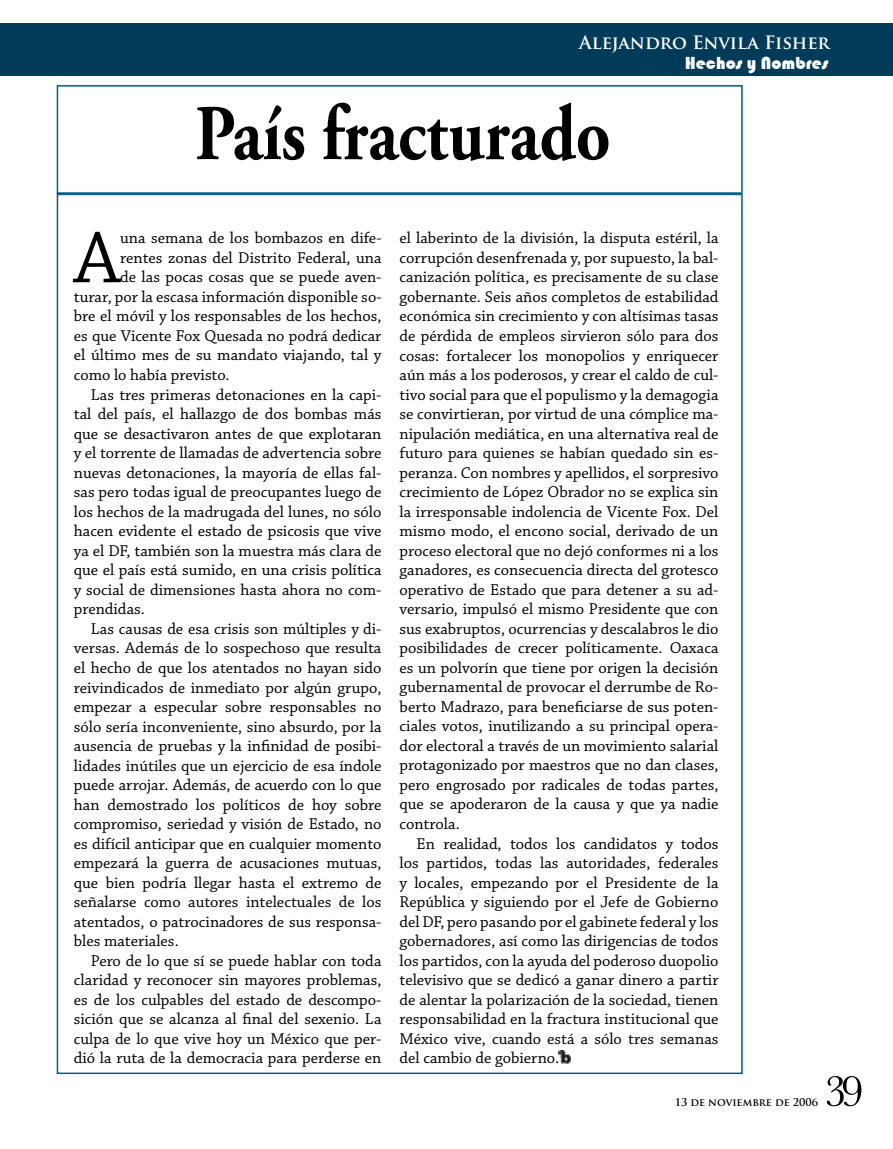
<style>
.page{position:relative;width:893px;height:1149px;background:#fff}
.page>*{position:absolute;margin:0;border:0;box-sizing:border-box;transform-origin:0 0}
.t1{font:700 78.75px "Adobe Garamond Pro";color:#000;scale:.86 1}
.t2{font:76.5px "Chaparral Pro";color:#000}
.t3{font:700 18px "Trajan Pro";color:#fff}
.t4{font:18px "Bauhaus 93";color:#fff}
.t5{font:16.5px/19.5px "Chaparral Pro";color:#000;text-align:justify}
.t6{font:700 10.5px "Trajan Pro";color:#000}
</style>
<div class="page">
<div style="left:0;top:23px;width:893px;height:53px;background:#003b5a"></div>
<svg style="left:827px;top:1076px;width:34px;height:29px"></svg>
<div style="left:57px;top:192px;width:684px;height:3px;background:#005d88;border:1px solid #005d88"></div>
<svg style="left:559px;top:1050px;width:12px;height:13px"></svg>
<p class="t3" style="left:579px;top:32px;width:252px">Alejandro Envila Fisher</p>
<p class="t4" style="left:685px;top:53px;width:145px">Hechos y Nombres</p>
<h1 class="t1" style="left:195px;top:88px;width:485px">País fracturado</h1>
<h2 class="t2" style="left:74px;top:216px;width:48px">A</h2>
<p class="t5" style="left:120px;top:229px;width:263px">una semana de los bombazos en dife-</p>
<p class="t5" style="left:120px;top:248px;width:263px">rentes zonas del Distrito Federal, una</p>
<p class="t5" style="left:120px;top:268px;width:263px">de las pocas cosas que se puede aven-</p>
<p class="t5" style="left:74px;top:287px;width:309px">turar, por la escasa información disponible so-</p>
<p class="t5" style="left:74px;top:307px;width:309px">bre el móvil y los responsables de los hechos,</p>
<p class="t5" style="left:74px;top:326px;width:309px">es que Vicente Fox Quesada no podrá dedicar</p>
<p class="t5" style="left:74px;top:346px;width:309px">el último mes de su mandato viajando, tal y</p>
<p class="t5" style="left:74px;top:366px;width:157px">como lo había previsto.</p>
<p class="t5" style="left:91px;top:385px;width:292px">Las tres primeras detonaciones en la capi-</p>
<p class="t5" style="left:74px;top:405px;width:309px">tal del país, el hallazgo de dos bombas más</p>
<p class="t5" style="left:74px;top:424px;width:309px">que se desactivaron antes de que explotaran</p>
<p class="t5" style="left:74px;top:444px;width:309px">y el torrente de llamadas de advertencia sobre</p>
<p class="t5" style="left:74px;top:463px;width:309px">nuevas detonaciones, la mayoría de ellas fal-</p>
<p class="t5" style="left:74px;top:483px;width:309px">sas pero todas igual de preocupantes luego de</p>
<p class="t5" style="left:74px;top:502px;width:309px">los hechos de la madrugada del lunes, no sólo</p>
<p class="t5" style="left:74px;top:522px;width:309px">hacen evidente el estado de psicosis que vive</p>
<p class="t5" style="left:74px;top:541px;width:309px">ya el DF, también son la muestra más clara de</p>
<p class="t5" style="left:74px;top:561px;width:309px">que el país está sumido, en una crisis política</p>
<p class="t5" style="left:74px;top:580px;width:309px">y social de dimensiones hasta ahora no com-</p>
<p class="t5" style="left:74px;top:600px;width:73px">prendidas.</p>
<p class="t5" style="left:91px;top:619px;width:292px">Las causas de esa crisis son múltiples y di-</p>
<p class="t5" style="left:74px;top:639px;width:309px">versas. Además de lo sospechoso que resulta</p>
<p class="t5" style="left:74px;top:658px;width:309px">el hecho de que los atentados no hayan sido</p>
<p class="t5" style="left:74px;top:678px;width:309px">reivindicados de inmediato por algún grupo,</p>
<p class="t5" style="left:74px;top:697px;width:309px">empezar a especular sobre responsables no</p>
<p class="t5" style="left:74px;top:717px;width:309px">sólo sería inconveniente, sino absurdo, por la</p>
<p class="t5" style="left:74px;top:736px;width:309px">ausencia de pruebas y la infinidad de posibi-</p>
<p class="t5" style="left:74px;top:756px;width:309px">lidades inútiles que un ejercicio de esa índole</p>
<p class="t5" style="left:74px;top:775px;width:309px">puede arrojar. Además, de acuerdo con lo que</p>
<p class="t5" style="left:74px;top:795px;width:309px">han demostrado los políticos de hoy sobre</p>
<p class="t5" style="left:74px;top:814px;width:309px">compromiso, seriedad y visión de Estado, no</p>
<p class="t5" style="left:74px;top:834px;width:309px">es difícil anticipar que en cualquier momento</p>
<p class="t5" style="left:74px;top:853px;width:309px">empezará la guerra de acusaciones mutuas,</p>
<p class="t5" style="left:74px;top:873px;width:309px">que bien podría llegar hasta el extremo de</p>
<p class="t5" style="left:74px;top:892px;width:309px">señalarse como autores intelectuales de los</p>
<p class="t5" style="left:74px;top:912px;width:309px">atentados, o patrocinadores de sus responsa-</p>
<p class="t5" style="left:74px;top:931px;width:106px">bles materiales.</p>
<p class="t5" style="left:91px;top:951px;width:292px">Pero de lo que sí se puede hablar con toda</p>
<p class="t5" style="left:74px;top:970px;width:309px">claridad y reconocer sin mayores problemas,</p>
<p class="t5" style="left:74px;top:990px;width:309px">es de los culpables del estado de descompo-</p>
<p class="t5" style="left:74px;top:1009px;width:309px">sición que se alcanza al final del sexenio. La</p>
<p class="t5" style="left:74px;top:1029px;width:309px">culpa de lo que vive hoy un México que per-</p>
<p class="t5" style="left:74px;top:1048px;width:309px">dió la ruta de la democracia para perderse en</p>
<p class="t5" style="left:400px;top:229px;width:320px">el laberinto de la división, la disputa estéril, la corrupción desenfrenada y, por supuesto, la bal&shy;canización política, es precisamente de su clase gobernante. Seis años completos de estabilidad económica sin crecimiento y con altísimas tasas de pérdida de empleos sirvieron sólo para dos cosas: fortalecer los monopolios y enriquecer aún más a los poderosos, y crear el caldo de cul&shy;tivo social para que el populismo y la demagogia se convirtieran, por virtud de una cómplice ma&shy;nipulación mediática, en una alternativa real de futuro para quienes se habían quedado sin es&shy;peranza. Con nombres y apellidos, el sorpresivo crecimiento de López Obrador no se explica sin la irresponsable indolencia de Vicente Fox. Del mismo modo, el encono social, derivado de un proceso electoral que no dejó conformes ni a los ganadores, es consecuencia directa del grotesco operativo de Estado que para detener a su ad&shy;versario, impulsó el mismo Presidente que con sus exabruptos, ocurrencias y descalabros le dio posibilidades de crecer políticamente. Oaxaca es un polvorín que tiene por origen la decisión gubernamental de provocar el derrumbe de Ro&shy;berto Madrazo, para beneficiarse de sus poten&shy;ciales votos, inutilizando a su principal opera&shy;dor electoral a través de un movimiento salarial protagonizado por maestros que no dan clases, pero engrosado por radicales de todas partes, que se apoderaron de la causa y que ya nadie controla.</p>
<p class="t5" style="left:400px;top:833px;width:320px;text-indent:17px">En realidad, todos los candidatos y todos los partidos, todas las autoridades, federales y locales, empezando por el Presidente de la República y siguiendo por el Jefe de Gobierno del DF, pero pasando por el gabinete federal y los gobernadores, así como las dirigencias de todos los partidos, con la ayuda del poderoso duopolio televisivo que se dedicó a ganar dinero a partir de alentar la polarización de la sociedad, tienen responsabilidad en la fractura institucional que México vive, cuando está a sólo tres semanas del cambio de gobierno.</p>
<p class="t6" style="left:675px;top:1095px;width:145px">13 de noviembre de 2006</p>
</div>
